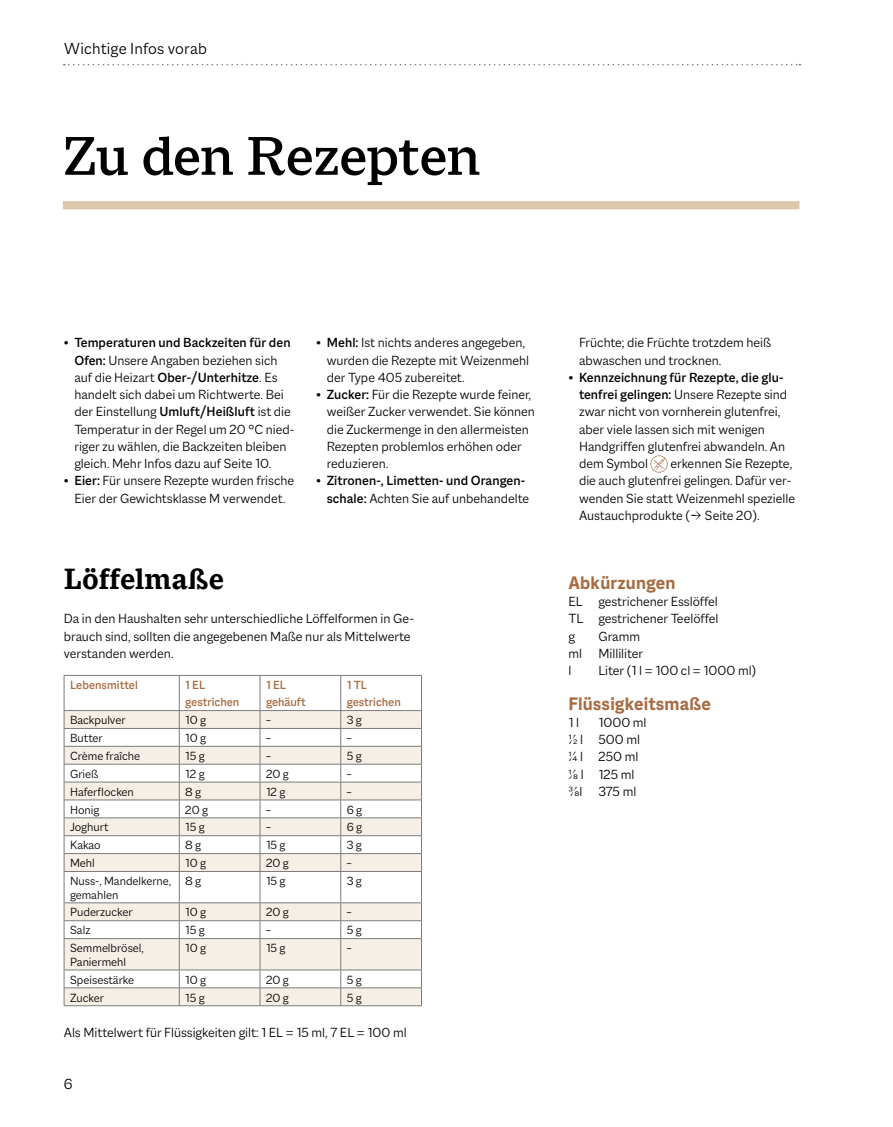
<style>
.page{position:relative;width:893px;height:1127px;background:#fff}
.page>*{position:absolute;margin:0;border:0;box-sizing:border-box;transform-origin:0 0}
.t1{font:500 58.5px "Macklin Text";letter-spacing:-.015em;color:#000}
.t2{font:700 31.5px "Macklin Text";letter-spacing:.005em;color:#000}
.t3{font:700 19.5px "Macklin Sans";letter-spacing:.005em;color:#a86b40}
.t4{font:300 17.25px "Macklin Sans";letter-spacing:.01em;color:#000}
.t5{font:300 15.75px "Macklin Sans";color:#000}
.t6{font:300 14.25px/17.2px "Macklin Sans";color:#000}
.t7{font:500 14.25px/17.2px "Macklin Sans";letter-spacing:.005em;color:#000;text-align:right}
.t8{font:300 12.75px/13.5px "Macklin Sans";color:#000}
.t9{font:500 12.75px/17.2px "Macklin Sans";color:#a86b40}
.s1{font-weight:500}
.s2{font-weight:300}
</style>
<div class="page">
<svg style="left:64px;top:64px;width:736px;height:1px"></svg>
<svg style="left:65px;top:711px;width:356px;height:294px;fill:#f6efe6"></svg>
<hr style="left:179px;top:676px;width:1px;height:34px;background:#7c7c7c">
<svg style="left:179px;top:711px;width:1px;height:160px"></svg>
<hr style="left:179px;top:872px;width:1px;height:30px;background:#7c7c7c">
<svg style="left:179px;top:903px;width:1px;height:35px"></svg>
<hr style="left:179px;top:939px;width:1px;height:30px;background:#7c7c7c">
<svg style="left:179px;top:970px;width:1px;height:35px"></svg>
<hr style="left:64px;top:676px;width:1px;height:34px;background:#7c7c7c">
<hr style="left:260px;top:676px;width:1px;height:34px;background:#7c7c7c">
<hr style="left:340px;top:676px;width:1px;height:34px;background:#7c7c7c">
<hr style="left:421px;top:676px;width:1px;height:34px;background:#7c7c7c">
<svg style="left:64px;top:711px;width:1px;height:160px"></svg>
<svg style="left:260px;top:711px;width:1px;height:160px"></svg>
<svg style="left:340px;top:711px;width:1px;height:160px"></svg>
<svg style="left:421px;top:711px;width:1px;height:160px"></svg>
<hr style="left:64px;top:872px;width:1px;height:30px;background:#7c7c7c">
<hr style="left:260px;top:872px;width:1px;height:30px;background:#7c7c7c">
<hr style="left:340px;top:872px;width:1px;height:30px;background:#7c7c7c">
<hr style="left:421px;top:872px;width:1px;height:30px;background:#7c7c7c">
<svg style="left:64px;top:903px;width:1px;height:35px"></svg>
<svg style="left:260px;top:903px;width:1px;height:35px"></svg>
<svg style="left:340px;top:903px;width:1px;height:35px"></svg>
<svg style="left:421px;top:903px;width:1px;height:35px"></svg>
<hr style="left:64px;top:939px;width:1px;height:30px;background:#7c7c7c">
<hr style="left:260px;top:939px;width:1px;height:30px;background:#7c7c7c">
<hr style="left:340px;top:939px;width:1px;height:30px;background:#7c7c7c">
<hr style="left:421px;top:939px;width:1px;height:30px;background:#7c7c7c">
<svg style="left:64px;top:970px;width:1px;height:35px"></svg>
<svg style="left:260px;top:970px;width:1px;height:35px"></svg>
<svg style="left:340px;top:970px;width:1px;height:35px"></svg>
<svg style="left:421px;top:970px;width:1px;height:35px"></svg>
<hr style="left:64px;top:675px;width:358px;height:1px;background:#7c7c7c">
<hr style="left:64px;top:710px;width:358px;height:1px;background:#7c7c7c">
<hr style="left:64px;top:728px;width:358px;height:1px;background:#7c7c7c">
<hr style="left:64px;top:746px;width:358px;height:1px;background:#7c7c7c">
<hr style="left:64px;top:764px;width:358px;height:1px;background:#7c7c7c">
<hr style="left:64px;top:782px;width:358px;height:1px;background:#7c7c7c">
<hr style="left:64px;top:799px;width:358px;height:1px;background:#7c7c7c">
<hr style="left:64px;top:817px;width:358px;height:1px;background:#7c7c7c">
<hr style="left:64px;top:835px;width:358px;height:1px;background:#7c7c7c">
<hr style="left:64px;top:853px;width:358px;height:1px;background:#7c7c7c">
<hr style="left:64px;top:871px;width:358px;height:1px;background:#7c7c7c">
<hr style="left:64px;top:902px;width:358px;height:1px;background:#7c7c7c">
<hr style="left:64px;top:920px;width:358px;height:1px;background:#7c7c7c">
<hr style="left:64px;top:938px;width:358px;height:1px;background:#7c7c7c">
<hr style="left:64px;top:969px;width:358px;height:1px;background:#7c7c7c">
<hr style="left:64px;top:987px;width:358px;height:1px;background:#7c7c7c">
<hr style="left:64px;top:1005px;width:277px;height:1px;background:#7c7c7c">
<hr style="left:341px;top:1005px;width:81px;height:1px;background:#7c7c7c">
<div style="left:63px;top:201px;width:736px;height:8px;background:#dfc7ad"></div>
<img style="left:651px;top:456px;width:17px;height:16px">
<p class="t4" style="left:64px;top:42px;width:145px">Wichtige Infos vorab</p>
<h1 class="t1" style="left:63px;top:136px;width:419px">Zu den Rezepten</h1>
<p class="t6" style="left:74px;top:335px;width:221px;text-indent:-11px">• <span class="s1">Temperaturen und Backzeiten für den Ofen:</span> Unsere Angaben beziehen sich auf die Heizart <span class="s1">Ober-/Unterhitze</span>. Es handelt sich dabei um Richtwerte. Bei der Einstellung <span class="s1">Umluft/Heißluft</span> ist die Temperatur in der Regel um 20 °C nied&shy;riger zu wählen, die Backzeiten bleiben gleich. Mehr Infos dazu auf Seite 10.</p>
<p class="t6" style="left:64px;top:473px;width:232px;text-align:center">• <span class="s1">Eier:</span> Für unsere Rezepte wurden frische<br>Eier der Gewichtsklasse M verwendet.</p>
<p class="t6" style="left:327px;top:335px;width:204px;text-indent:-11px">• <span class="s1">Mehl:</span> Ist nichts anderes angegeben, wurden die Rezepte mit Weizenmehl der Type 405 zubereitet.</p>
<p class="t6" style="left:327px;top:387px;width:210px;text-indent:-11px">• <span class="s1">Zucker:</span> Für die Rezepte wurde feiner, weißer Zucker verwendet. Sie können die Zuckermenge in den allermeisten<br>Rezepten problemlos erhöhen oder reduzieren.</p>
<p class="t7" style="left:316px;top:473px;width:215px"><span class="s2">•</span> Zitronen-, Limetten- und Orangen&shy;schale: <span class="s2">Achten Sie auf unbehandelte</span></p>
<h2 class="t2" style="left:64px;top:568px;width:162px">Löffelmaße</h2>
<p class="t6" style="left:64px;top:611px;width:352px">Da in den Haushalten sehr unterschiedliche Löffelformen in Ge&shy;brauch sind, sollten die angegebenen Maße nur als Mittelwerte verstanden werden.</p>
<p class="t9" style="left:70px;top:677px;width:69px">Lebensmittel</p>
<p class="t9" style="left:185px;top:677px;width:56px">1 EL gestrichen</p>
<p class="t9" style="left:266px;top:677px;width:41px">1 EL gehäuft</p>
<p class="t9" style="left:347px;top:677px;width:56px">1 TL gestrichen</p>
<p class="t8" style="left:70px;top:714px;width:57px">Backpulver</p>
<p class="t8" style="left:185px;top:714px;width:22px">10 g</p>
<p class="t8" style="left:266px;top:714px;width:6px">–</p>
<p class="t8" style="left:347px;top:714px;width:17px">3 g</p>
<p class="t8" style="left:70px;top:732px;width:34px">Butter</p>
<p class="t8" style="left:185px;top:732px;width:22px">10 g</p>
<p class="t8" style="left:266px;top:732px;width:6px">–</p>
<p class="t8" style="left:347px;top:732px;width:6px">–</p>
<p class="t8" style="left:70px;top:750px;width:72px">Crème fraîche</p>
<p class="t8" style="left:185px;top:750px;width:21px">15 g</p>
<p class="t8" style="left:266px;top:750px;width:6px">–</p>
<p class="t8" style="left:347px;top:750px;width:16px">5 g</p>
<p class="t8" style="left:70px;top:768px;width:30px">Grieß</p>
<p class="t8" style="left:185px;top:768px;width:21px">12 g</p>
<p class="t8" style="left:266px;top:768px;width:24px">20 g</p>
<p class="t8" style="left:347px;top:768px;width:6px">–</p>
<p class="t8" style="left:70px;top:786px;width:65px">Haferflocken</p>
<p class="t8" style="left:185px;top:786px;width:17px">8 g</p>
<p class="t8" style="left:266px;top:786px;width:21px">12 g</p>
<p class="t8" style="left:347px;top:786px;width:6px">–</p>
<p class="t8" style="left:70px;top:803px;width:31px">Honig</p>
<p class="t8" style="left:185px;top:803px;width:24px">20 g</p>
<p class="t8" style="left:266px;top:803px;width:6px">–</p>
<p class="t8" style="left:347px;top:803px;width:17px">6 g</p>
<p class="t8" style="left:70px;top:821px;width:40px">Joghurt</p>
<p class="t8" style="left:185px;top:821px;width:21px">15 g</p>
<p class="t8" style="left:266px;top:821px;width:6px">–</p>
<p class="t8" style="left:347px;top:821px;width:17px">6 g</p>
<p class="t8" style="left:70px;top:839px;width:32px">Kakao</p>
<p class="t8" style="left:185px;top:839px;width:17px">8 g</p>
<p class="t8" style="left:266px;top:839px;width:21px">15 g</p>
<p class="t8" style="left:347px;top:839px;width:17px">3 g</p>
<p class="t8" style="left:70px;top:857px;width:26px">Mehl</p>
<p class="t8" style="left:185px;top:857px;width:22px">10 g</p>
<p class="t8" style="left:266px;top:857px;width:24px">20 g</p>
<p class="t8" style="left:347px;top:857px;width:6px">–</p>
<p class="t8" style="left:70px;top:875px;width:103px">Nuss-, Mandelkerne, gemahlen</p>
<p class="t8" style="left:185px;top:875px;width:17px">8 g</p>
<p class="t8" style="left:266px;top:875px;width:21px">15 g</p>
<p class="t8" style="left:347px;top:875px;width:17px">3 g</p>
<p class="t8" style="left:70px;top:906px;width:64px">Puderzucker</p>
<p class="t8" style="left:185px;top:906px;width:22px">10 g</p>
<p class="t8" style="left:266px;top:906px;width:24px">20 g</p>
<p class="t8" style="left:347px;top:906px;width:6px">–</p>
<p class="t8" style="left:70px;top:924px;width:22px">Salz</p>
<p class="t8" style="left:185px;top:924px;width:21px">15 g</p>
<p class="t8" style="left:266px;top:924px;width:6px">–</p>
<p class="t8" style="left:347px;top:924px;width:16px">5 g</p>
<p class="t8" style="left:70px;top:942px;width:75px">Semmelbrösel,<br>Paniermehl</p>
<p class="t8" style="left:185px;top:942px;width:22px">10 g</p>
<p class="t8" style="left:266px;top:942px;width:21px">15 g</p>
<p class="t8" style="left:347px;top:942px;width:6px">–</p>
<p class="t8" style="left:70px;top:973px;width:66px">Speisestärke</p>
<p class="t8" style="left:185px;top:973px;width:22px">10 g</p>
<p class="t8" style="left:266px;top:973px;width:24px">20 g</p>
<p class="t8" style="left:347px;top:973px;width:16px">5 g</p>
<p class="t8" style="left:70px;top:991px;width:35px">Zucker</p>
<p class="t8" style="left:185px;top:991px;width:21px">15 g</p>
<p class="t8" style="left:266px;top:991px;width:24px">20 g</p>
<p class="t8" style="left:347px;top:991px;width:16px">5 g</p>
<p class="t6" style="left:64px;top:1025px;width:344px">Als Mittelwert für Flüssigkeiten gilt: 1 EL = 15 ml, 7 EL = 100 ml</p>
<p class="t5" style="left:64px;top:1078px;width:10px">6</p>
<p class="t6" style="left:579px;top:335px;width:194px">Früchte; die Früchte trotzdem heiß abwaschen und trocknen.</p>
<p class="t6" style="left:579px;top:370px;width:210px;text-indent:-11px">• <span class="s1">Kennzeichnung für Rezepte, die glu&shy;tenfrei gelingen:</span> Unsere Rezepte sind zwar nicht von vornherein glutenfrei, aber viele lassen sich mit wenigen Handgriffen glutenfrei abwandeln. An dem Symbol</p>
<p class="t6" style="left:579px;top:456px;width:218px;text-indent:91px">erkennen Sie Rezepte, die auch glutenfrei gelingen. Dafür ver&shy;wenden Sie statt Weizenmehl spezielle Austauchprodukte (→ Seite 20).</p>
<h3 class="t3" style="left:568px;top:576px;width:109px">Abkürzungen</h3>
<p class="t6" style="left:568px;top:594px;width:152px;text-align:justify">EL gestrichener Esslöffel TL gestrichener Teelöffel g</p>
<p class="t6" style="left:568px;top:628px;width:76px;text-indent:30px">Gramm ml Milliliter l</p>
<p class="t6" style="left:598px;top:663px;width:159px">Liter (1 l = 100 cl = 1000 ml)</p>
<h3 class="t3" style="left:568px;top:696px;width:144px">Flüssigkeitsmaße</h3>
<p class="t6" style="left:568px;top:715px;width:12px">1 l</p>
<p class="t6" style="left:568px;top:715px;width:80px;text-indent:30px">1000 ml ½ l 500 ml ¼ l 250 ml ⅛ l 125 ml ⅜l 375 ml</p>
</div>
